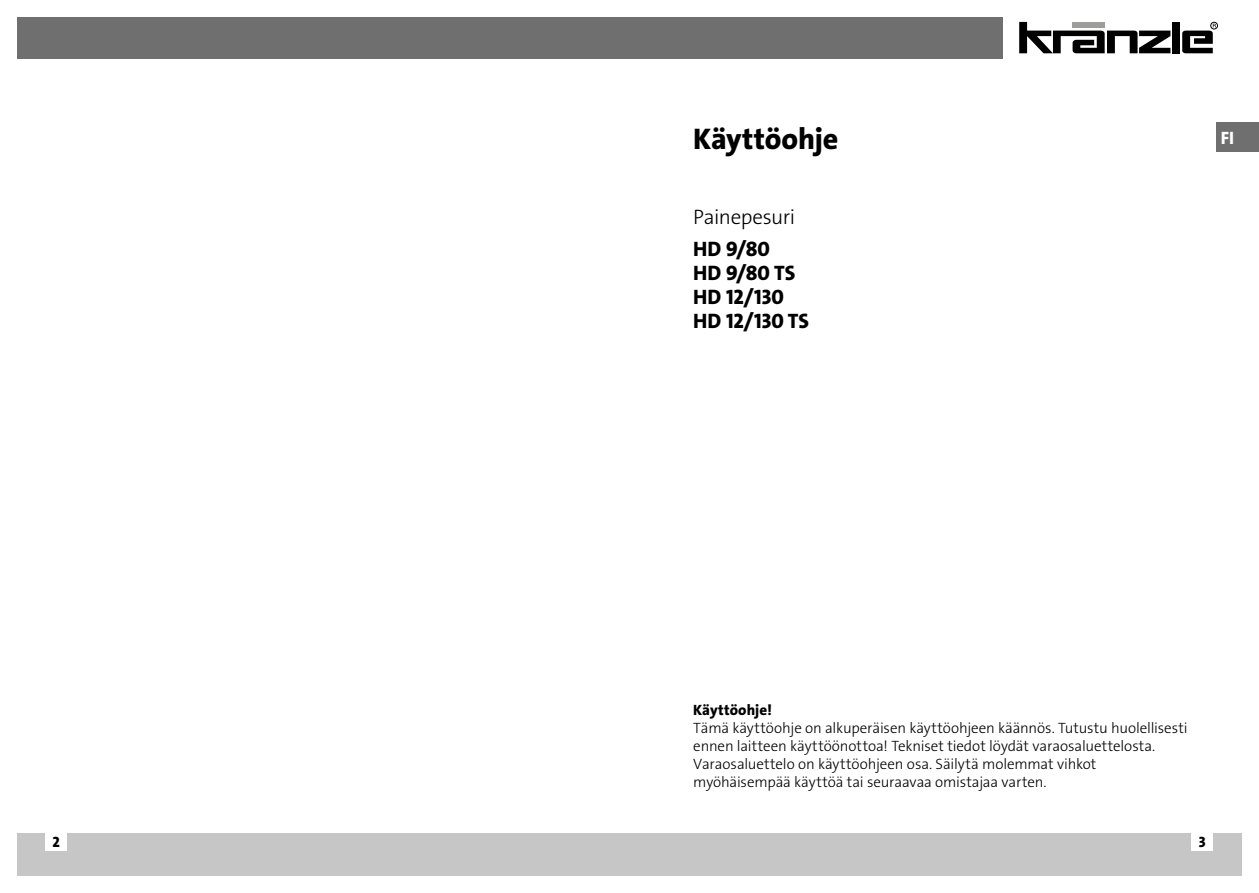
<style>
.page{position:relative;width:1259px;height:893px;background:#fff}
.page>*{position:absolute;margin:0;border:0;box-sizing:border-box;transform-origin:0 0}
.t1{font:30px "The Sans LP8 Ex Bld";letter-spacing:-.005em;color:#000}
.t2{font:21px/24px "The Sans LP8 Ex Bld";color:#000}
.t3{font:21px "The Sans LP3 Lig";letter-spacing:-.02em;color:#000}
.t4{font:18px "The Sans LP8 Ex Bld";color:#fff}
.t5{font:15px/18px "The Sans LP3 Lig";letter-spacing:-.005em;color:#000}
.t6{font:15px "The Sans LP8 Ex Bld";letter-spacing:.005em;color:#000}
</style>
<div class="page">
<div style="left:629px;top:833px;width:613px;height:43px;background:#c6c6c6"></div>
<div style="left:17px;top:833px;width:612px;height:43px;background:#c6c6c6"></div>
<div style="left:1191px;top:833px;width:22px;height:18px;background:#fff"></div>
<div style="left:46px;top:833px;width:21px;height:18px;background:#fff"></div>
<svg style="left:1019px;top:22px;width:151px;height:31px"></svg>
<div style="left:1172px;top:22px;width:7px;height:31px;background:#000"></div>
<div style="left:1210px;top:22px;width:7px;height:7px;border:1px solid #000;border-radius:50%"></div>
<svg style="left:1182px;top:24px;width:34px;height:29px"></svg>
<div style="left:17px;top:17px;width:985px;height:41px;background:#706f6f"></div>
<div style="left:1216px;top:122px;width:43px;height:30px;background:#706f6f"></div>
<h1 class="t1" style="left:693px;top:119px;width:147px">Käyttöohje</h1>
<p class="t4" style="left:1220px;top:126px;width:15px">FI</p>
<h2 class="t3" style="left:693px;top:203px;width:103px">Painepesuri</h2>
<h2 class="t2" style="left:693px;top:237px;width:117px">HD 9/80<br>HD 9/80 TS<br>HD 12/130<br>HD 12/130 TS</h2>
<p class="t6" style="left:693px;top:700px;width:80px">Käyttöohje!</p>
<p class="t5" style="left:693px;top:719px;width:496px">Tämä käyttöohje on alkuperäisen käyttöohjeen käännös. Tutustu huolellisesti ennen laitteen käyttöönottoa! Tekniset tiedot löydät varaosaluettelosta.<br>Varaosaluettelo on käyttöohjeen osa. Säilytä molemmat vihkot myöhäisempää käyttöä tai seuraavaa omistajaa varten.</p>
<p class="t6" style="left:53px;top:832px;width:9px">2</p>
<p class="t6" style="left:1198px;top:832px;width:8px">3</p>
</div>
